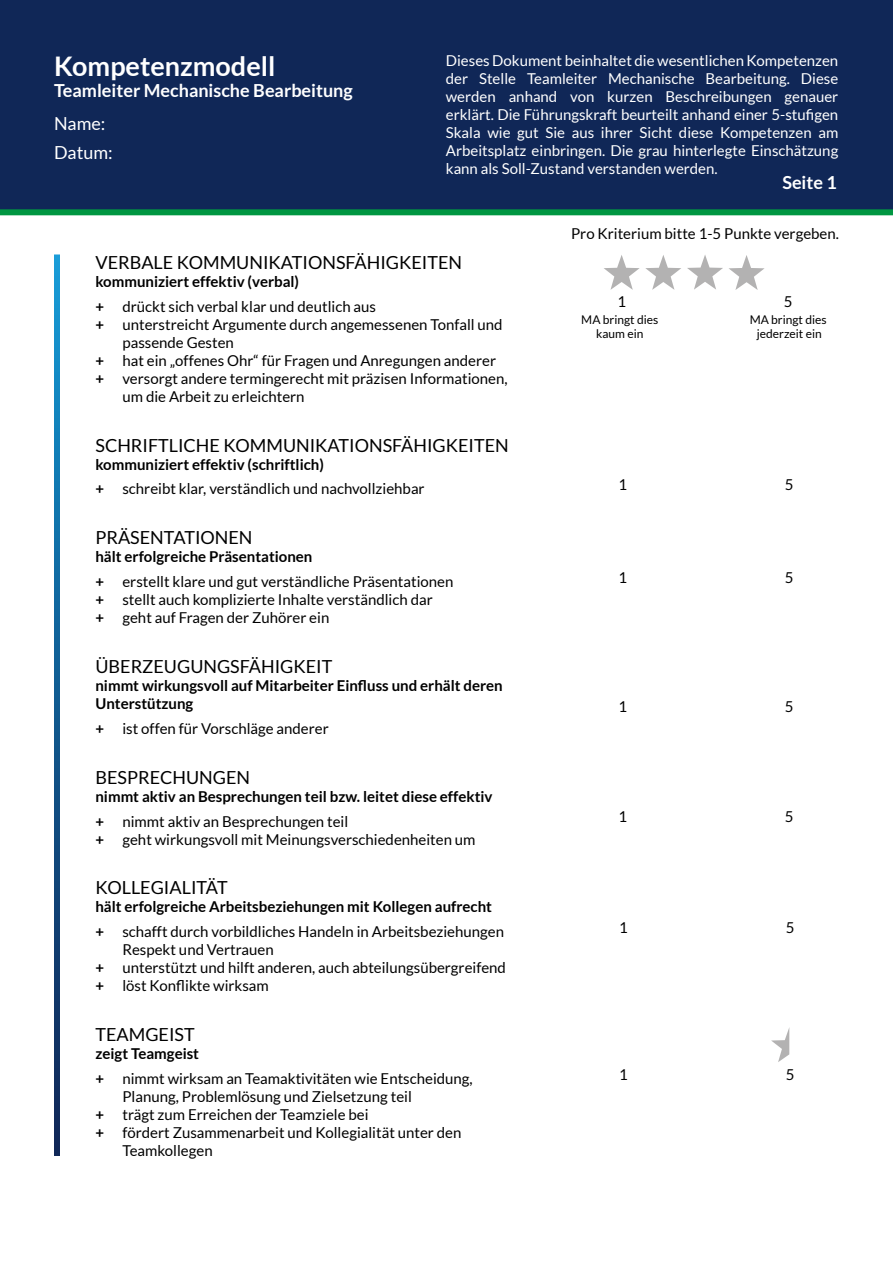
<style>
.page{position:relative;width:893px;height:1263px;background:#fff}
.page>*{position:absolute;margin:0;border:0;box-sizing:border-box;transform-origin:0 0}
.t1{font:700 27px "Lato";color:#fff}
.t2{font:18px "Lato";color:#000}
.t3{font:700 18px "Lato";color:#fff}
.t4{font:18px "Lato";color:#fff}
.t5{font:15px/24.8px "Lato";color:#000}
.t6{font:15px/18px "Lato";color:#fff;text-align:justify}
.t7{font:700 15px/24.8px "Lato";color:#000}
.t8{font:12px/14.4px "Lato";color:#000;text-align:center}
.s1{font-weight:700}
.s2{font-weight:400}
</style>
<div class="page">
<svg style="left:771px;top:1028px;width:18px;height:34px"></svg>
<svg style="left:687px;top:255px;width:78px;height:35px"></svg>
<svg style="left:604px;top:255px;width:77px;height:35px"></svg>
<div style="left:0;top:0;width:893px;height:212px;background:#102757"></div>
<svg style="left:54px;top:254px;width:6px;height:902px"></svg>
<div style="left:0;top:209px;width:893px;height:6px;background:#009641"></div>
<h1 class="t1" style="left:54px;top:51px;width:223px">Kompetenzmodell</h1>
<p class="t3" style="left:54px;top:80px;width:300px">Teamleiter Mechanische Bearbeitung</p>
<p class="t4" style="left:54px;top:114px;width:53px">Name:</p>
<p class="t4" style="left:54px;top:142px;width:60px">Datum:</p>
<p class="t6" style="left:446px;top:52px;width:394px">Dieses Dokument beinhaltet die wesentlichen Kompetenzen der Stelle Teamleiter Mechanische Bearbeitung. Diese werden anhand von kurzen Beschreibungen genauer erklärt. Die Führungskraft beurteilt anhand einer 5-stufigen Skala wie gut Sie aus ihrer Sicht diese Kompetenzen am Arbeitsplatz einbringen. Die grau hinterlegte Einschätzung kann als Soll-Zustand verstanden werden.</p>
<p class="t3" style="left:782px;top:172px;width:56px">Seite 1</p>
<p class="t5" style="left:571px;top:221px;width:269px">Pro Kriterium bitte 1-5 Punkte vergeben.</p>
<p class="t2" style="left:95px;top:252px;width:368px">VERBALE KOMMUNIKATIONSFÄHIGKEITEN</p>
<p class="t5" style="left:95px;top:269px;width:282px"><span class="s1">kommuniziert effektiv (verbal)<br>+</span> drückt sich verbal klar und deutlich aus</p>
<p class="t5" style="left:95px;top:312px;width:409px"><span class="s1">+</span> unterstreicht Argumente durch angemessenen Tonfall und</p>
<p class="t5" style="left:122px;top:330px;width:113px">passende Gesten</p>
<p class="t5" style="left:95px;top:348px;width:402px"><span class="s1">+</span> hat ein „offenes Ohr“ für Fragen und Anregungen anderer</p>
<p class="t5" style="left:95px;top:366px;width:414px"><span class="s1">+</span> versorgt andere termingerecht mit präzisen Informationen,</p>
<p class="t5" style="left:122px;top:384px;width:184px">um die Arbeit zu erleichtern</p>
<p class="t2" style="left:95px;top:435px;width:415px">SCHRIFTLICHE KOMMUNIKATIONSFÄHIGKEITEN</p>
<p class="t5" style="left:95px;top:452px;width:331px"><span class="s1">kommuniziert effektiv (schriftlich)<br>+</span> schreibt klar, verständlich und nachvollziehbar</p>
<p class="t2" style="left:95px;top:528px;width:159px">PRÄSENTATIONEN</p>
<p class="t5" style="left:95px;top:544px;width:359px"><span class="s1">hält erfolgreiche Präsentationen<br>+</span> erstellt klare und gut verständliche Präsentationen</p>
<p class="t5" style="left:95px;top:590px;width:339px;line-height:18px"><span class="s1">+</span> stellt auch komplizierte Inhalte verständlich dar <span class="s1">+</span> geht auf Fragen der Zuhörer ein</p>
<p class="t2" style="left:95px;top:656px;width:238px">ÜBERZEUGUNGSFÄHIGKEIT</p>
<p class="t7" style="left:95px;top:676px;width:409px;line-height:18px">nimmt wirkungsvoll auf Mitarbeiter Einfluss und erhält deren<br>Unterstützung</p>
<p class="t5" style="left:95px;top:716px;width:235px"><span class="s1">+</span> ist offen für Vorschläge anderer</p>
<p class="t2" style="left:95px;top:767px;width:156px">BESPRECHUNGEN</p>
<p class="t7" style="left:95px;top:784px;width:399px">nimmt aktiv an Besprechungen teil bzw. leitet diese effektiv + <span class="s2">nimmt aktiv an Besprechungen teil</span></p>
<p class="t5" style="left:95px;top:826px;width:382px"><span class="s1">+</span> geht wirkungsvoll mit Meinungsverschiedenheiten um</p>
<p class="t2" style="left:95px;top:878px;width:134px">KOLLEGIALITÄT</p>
<p class="t7" style="left:95px;top:894px;width:410px">hält erfolgreiche Arbeitsbeziehungen mit Kollegen aufrecht + <span class="s2">schafft durch vorbildliches Handeln in Arbeitsbeziehungen</span></p>
<p class="t5" style="left:95px;top:941px;width:412px;line-height:18px;text-indent:27px">Respekt und Vertrauen<br><span class="s1">+</span> unterstützt und hilft anderen, auch abteilungsübergreifend <span class="s1">+</span> löst Konflikte wirksam</p>
<p class="t2" style="left:95px;top:1024px;width:101px">TEAMGEIST</p>
<p class="t5" style="left:95px;top:1041px;width:379px"><span class="s1">zeigt Teamgeist<br>+</span> nimmt wirksam an Teamaktivitäten wie Entscheidung,</p>
<p class="t5" style="left:122px;top:1084px;width:291px">Planung, Problemlösung und Zielsetzung teil</p>
<p class="t5" style="left:95px;top:1102px;width:275px"><span class="s1">+</span> trägt zum Erreichen der Teamziele bei</p>
<p class="t5" style="left:95px;top:1120px;width:368px"><span class="s1">+</span> fördert Zusammenarbeit und Kollegialität unter den</p>
<p class="t5" style="left:122px;top:1138px;width:92px">Teamkollegen</p>
<p class="t5" style="left:617px;top:290px;width:10px">1</p>
<p class="t5" style="left:784px;top:290px;width:10px">5</p>
<p class="t8" style="left:581px;top:312px;width:79px">MA bringt dies kaum ein</p>
<p class="t8" style="left:750px;top:312px;width:79px">MA bringt dies jederzeit ein</p>
<p class="t5" style="left:618px;top:472px;width:10px">1</p>
<p class="t5" style="left:785px;top:472px;width:10px">5</p>
<p class="t5" style="left:618px;top:565px;width:10px">1</p>
<p class="t5" style="left:785px;top:565px;width:10px">5</p>
<p class="t5" style="left:618px;top:694px;width:10px">1</p>
<p class="t5" style="left:785px;top:694px;width:10px">5</p>
<p class="t5" style="left:618px;top:804px;width:10px">1</p>
<p class="t5" style="left:785px;top:804px;width:10px">5</p>
<p class="t5" style="left:619px;top:915px;width:10px">1</p>
<p class="t5" style="left:786px;top:915px;width:10px">5</p>
<p class="t5" style="left:619px;top:1062px;width:10px">1</p>
<p class="t5" style="left:786px;top:1062px;width:10px">5</p>
</div>
